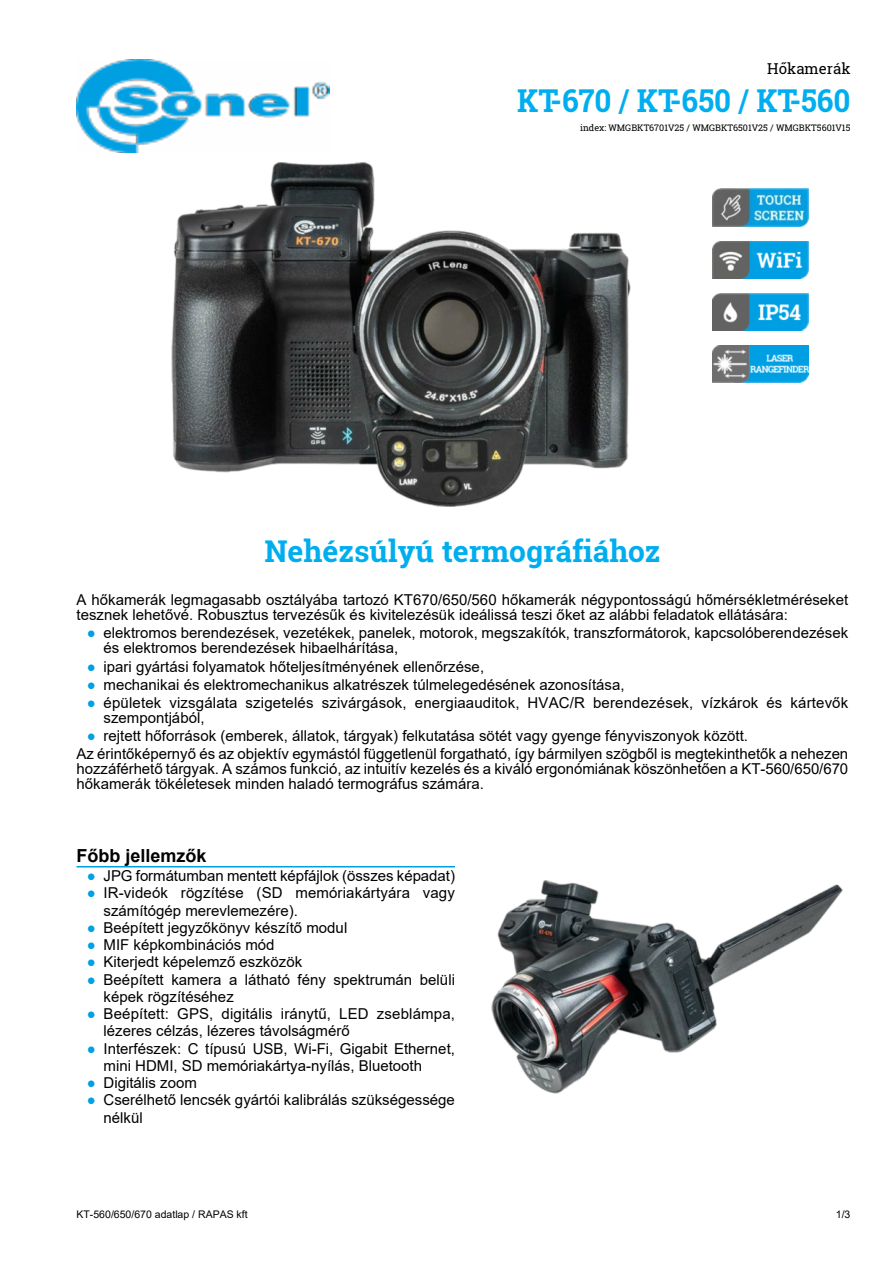
<style>
.page{position:relative;width:893px;height:1263px;background:#fff}
.page>*{position:absolute;margin:0;border:0;box-sizing:border-box;transform-origin:0 0}
.t1{font:700 31.5px "Roboto Slab";color:#00aeef;scale:.94 1}
.t2{font:700 30px "Roboto Slab";color:#00aeef}
.t3{font:700 18px "Arial";color:#000}
.t4{font:15px/17.2px "Arial";color:#000}
.t5{font:15px "Roboto Slab";color:#000}
.t6{font:10.5px "Arial";color:#000}
.t7{font:9px "Roboto Slab";color:#000}
.s1{font-family:"Times New Roman";color:#00a0e4}
</style>
<div class="page">
<hr style="left:77px;top:866px;width:378px;height:1px;background:#00a0e4">
<img style="left:77px;top:60px;width:253px;height:92px">
<img style="left:491px;top:880px;width:352px;height:214px">
<img style="left:172px;top:163px;width:459px;height:343px">
<img style="left:713px;top:241px;width:95px;height:37px">
<img style="left:713px;top:293px;width:95px;height:37px">
<img style="left:713px;top:345px;width:95px;height:37px">
<img style="left:713px;top:189px;width:95px;height:37px">
<p class="t5" style="left:767px;top:58px;width:85px">Hőkamerák</p>
<h1 class="t1" style="left:517px;top:79px;width:356px">KT-670 / KT-650 / KT-560</h1>
<p class="t7" style="left:580px;top:122px;width:272px">index: WMGBKT6701V25 / WMGBKT6501V25 / WMGBKT5601V15</p>
<h2 class="t2" style="left:264px;top:530px;width:398px">Nehézsúlyú termográfiához</h2>
<p class="t4" style="left:77px;top:594px;width:773px;line-height:15px">A hőkamerák legmagasabb osztályába tartozó KT670/650/560 hőkamerák négypontosságú hőmérsékletméréseket tesznek lehetővé. Robusztus tervezésűk és kivitelezésük ideálissá teszi őket az alábbi feladatok ellátására:</p>
<p class="t4" style="left:104px;top:627px;width:746px;line-height:15px;text-indent:-17px"><span class="s1">●</span> elektromos berendezések, vezetékek, panelek, motorok, megszakítók, transzformátorok, kapcsolóberendezések és elektromos berendezések hibaelhárítása,</p>
<p class="t4" style="left:87px;top:659px;width:399px"><span class="s1">●</span> ipari gyártási folyamatok hőteljesítményének ellenőrzése,</p>
<p class="t4" style="left:87px;top:677px;width:539px"><span class="s1">●</span> mechanikai és elektromechanikus alkatrészek túlmelegedésének azonosítása,</p>
<p class="t4" style="left:104px;top:696px;width:746px;line-height:15px;text-indent:-17px"><span class="s1">●</span> épületek vizsgálata szigetelés szivárgások, energiaauditok, HVAC/R berendezések, vízkárok és kártevők szempontjából,</p>
<p class="t4" style="left:77px;top:728px;width:773px;line-height:18px;text-indent:10px"><span class="s1">●</span> rejtett hőforrások (emberek, állatok, tárgyak) felkutatása sötét vagy gyenge fényviszonyok között.<br>Az érintőképernyő és az objektív egymástól függetlenül forgatható, így bármilyen szögből is megtekinthetők a nehezen</p>
<p class="t4" style="left:77px;top:762px;width:773px;line-height:15px">hozzáférhető tárgyak. A számos funkció, az intuitív kezelés és a kiváló ergonómiának köszönhetően a KT-560/650/670 hőkamerák tökéletesek minden haladó termográfus számára.</p>
<p class="t3" style="left:77px;top:848px;width:132px">Főbb jellemzők</p>
<p class="t4" style="left:87px;top:868px;width:370px"><span class="s1">●</span> JPG formátumban mentett képfájlok (összes képadat)</p>
<p class="t4" style="left:104px;top:886px;width:353px;text-indent:-17px"><span class="s1">●</span> IR-videók rögzítése (SD memóriakártyára vagy számítógép merevlemezére).</p>
<p class="t4" style="left:87px;top:920px;width:262px"><span class="s1">●</span> Beépített jegyzőkönyv készítő modul</p>
<p class="t4" style="left:87px;top:937px;width:189px"><span class="s1">●</span> MIF képkombinációs mód</p>
<p class="t4" style="left:87px;top:955px;width:217px"><span class="s1">●</span> Kiterjedt képelemző eszközök</p>
<p class="t4" style="left:104px;top:972px;width:353px;text-indent:-17px"><span class="s1">●</span> Beépített kamera a látható fény spektrumán belüli képek rögzítéséhez</p>
<p class="t4" style="left:104px;top:1007px;width:353px;text-indent:-17px"><span class="s1">●</span> Beépített: GPS, digitális iránytű, LED zseblámpa, lézeres célzás, lézeres távolságmérő</p>
<p class="t4" style="left:104px;top:1041px;width:353px;text-indent:-17px"><span class="s1">●</span> Interfészek: C típusú USB, Wi-Fi, Gigabit Ethernet, mini HDMI, SD memóriakártya-nyílás, Bluetooth</p>
<p class="t4" style="left:87px;top:1075px;width:112px"><span class="s1">●</span> Digitális zoom</p>
<p class="t4" style="left:104px;top:1093px;width:353px;text-indent:-17px"><span class="s1">●</span> Cserélhető lencsék gyártói kalibrálás szükségessége nélkül</p>
<p class="t6" style="left:77px;top:1210px;width:173px">KT-560/650/670 adatlap / RAPAS kft</p>
<p class="t6" style="left:836px;top:1210px;width:16px">1/3</p>
</div>
